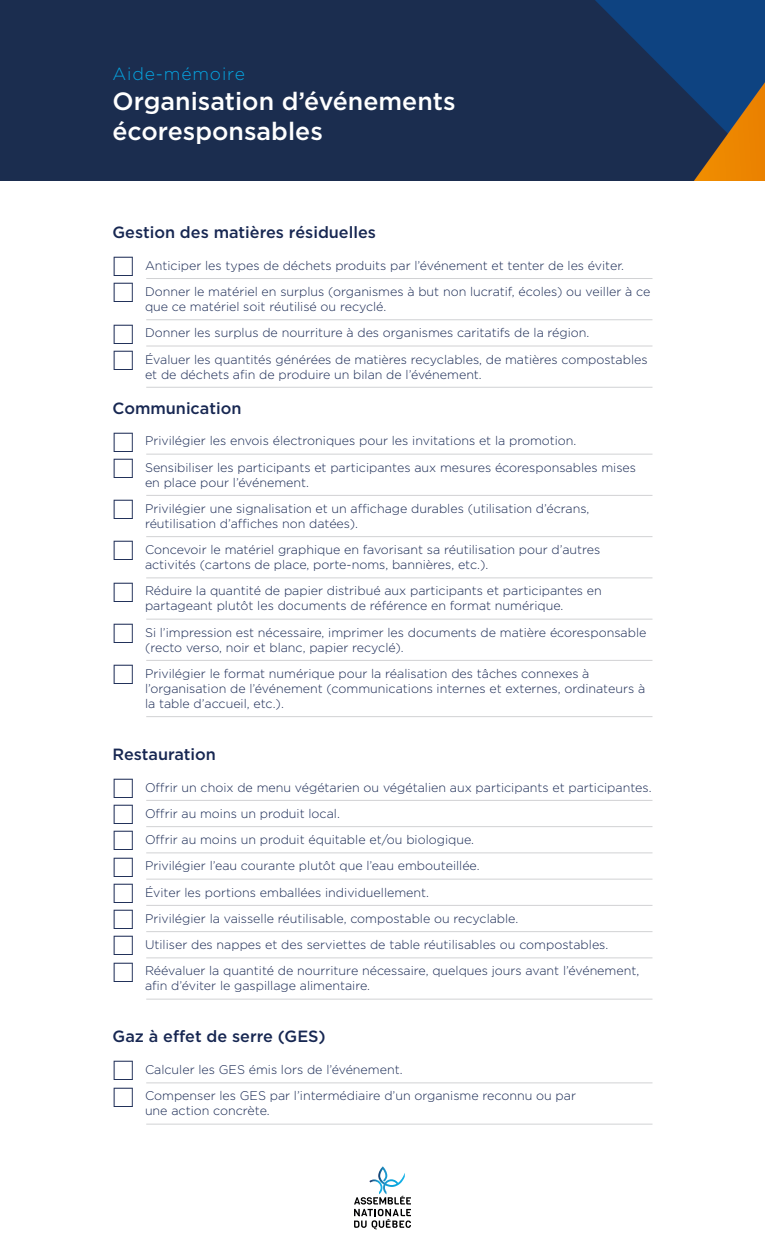
<style>
.page{position:relative;width:765px;height:1260px;background:#fff}
.page>*{position:absolute;margin:0;border:0;box-sizing:border-box;transform-origin:0 0}
.t1{font:500 25px/30px "Gotham";color:#fff}
.t2{font:300 17.5px "Gotham";letter-spacing:.05em;color:#05a4e0}
.t3{font:500 16.25px "Gotham";color:#172752}
.t4{font:300 12.5px/15px "Gotham";color:#172752}
.s1{font-family:"Zuboni Stencil";font-weight:400;font-size:27.5px}
</style>
<div class="page">
<img style="left:0;top:0;width:765px;height:180px">
<hr style="left:146px;top:278px;width:506px;height:1px;background:#d1d2d4">
<hr style="left:146px;top:319px;width:506px;height:1px;background:#d1d2d4">
<hr style="left:146px;top:346px;width:506px;height:1px;background:#d1d2d4">
<hr style="left:146px;top:387px;width:506px;height:1px;background:#d1d2d4">
<hr style="left:146px;top:454px;width:506px;height:1px;background:#d1d2d4">
<hr style="left:146px;top:495px;width:506px;height:1px;background:#d1d2d4">
<hr style="left:146px;top:536px;width:506px;height:1px;background:#d1d2d4">
<hr style="left:146px;top:578px;width:506px;height:1px;background:#d1d2d4">
<hr style="left:146px;top:619px;width:506px;height:1px;background:#d1d2d4">
<hr style="left:146px;top:660px;width:506px;height:1px;background:#d1d2d4">
<hr style="left:146px;top:716px;width:506px;height:1px;background:#d1d2d4">
<hr style="left:146px;top:800px;width:506px;height:1px;background:#d1d2d4">
<hr style="left:146px;top:826px;width:506px;height:1px;background:#d1d2d4">
<hr style="left:146px;top:853px;width:506px;height:1px;background:#d1d2d4">
<hr style="left:146px;top:879px;width:506px;height:1px;background:#d1d2d4">
<hr style="left:146px;top:905px;width:506px;height:1px;background:#d1d2d4">
<hr style="left:146px;top:931px;width:506px;height:1px;background:#d1d2d4">
<hr style="left:146px;top:958px;width:506px;height:1px;background:#d1d2d4">
<hr style="left:146px;top:999px;width:506px;height:1px;background:#d1d2d4">
<hr style="left:146px;top:1083px;width:506px;height:1px;background:#d1d2d4">
<hr style="left:146px;top:1124px;width:506px;height:1px;background:#d1d2d4">
<svg style="left:354px;top:1167px;width:57px;height:63px"></svg>
<h2 class="t2" style="left:112px;top:62px;width:134px">Aide-mémoire</h2>
<h1 class="t1" style="left:112px;top:85px;width:345px">Organisation d’événements écoresponsables</h1>
<h3 class="t3" style="left:112px;top:222px;width:265px">Gestion des matières résiduelles</h3>
<p class="t4" style="left:114px;top:258px;width:512px"><span class="s1">□</span> Anticiper les types de déchets produits par l’événement et tenter de les éviter.</p>
<p class="t4" style="left:145px;top:284px;width:507px;text-indent:-31px"><span class="s1">□</span> Donner le matériel en surplus (organismes à but non lucratif, écoles) ou veiller à ce que ce matériel soit réutilisé ou recyclé.</p>
<p class="t4" style="left:114px;top:325px;width:477px"><span class="s1">□</span> Donner les surplus de nourriture à des organismes caritatifs de la région.</p>
<p class="t4" style="left:145px;top:351px;width:504px;text-indent:-31px"><span class="s1">□</span> Évaluer les quantités générées de matières recyclables, de matières compostables et de déchets afin de produire un bilan de l’événement.</p>
<h3 class="t3" style="left:112px;top:397px;width:130px">Communication</h3>
<p class="t4" style="left:114px;top:433px;width:464px"><span class="s1">□</span> Privilégier les envois électroniques pour les invitations et la promotion.</p>
<p class="t4" style="left:145px;top:459px;width:493px;text-indent:-31px"><span class="s1">□</span> Sensibiliser les participants et participantes aux mesures écoresponsables mises en place pour l’événement.</p>
<p class="t4" style="left:145px;top:501px;width:446px;text-indent:-31px"><span class="s1">□</span> Privilégier une signalisation et un affichage durables (utilisation d’écrans, réutilisation d’affiches non datées).</p>
<p class="t4" style="left:145px;top:542px;width:457px;text-indent:-31px"><span class="s1">□</span> Concevoir le matériel graphique en favorisant sa réutilisation pour d’autres activités (cartons de place, porte-noms, bannières, etc.).</p>
<p class="t4" style="left:114px;top:583px;width:490px;text-align:center"><span class="s1">□</span> Réduire la quantité de papier distribué aux participants et participantes en partageant plutôt les documents de référence en format numérique.</p>
<p class="t4" style="left:145px;top:624px;width:503px;text-indent:-31px"><span class="s1">□</span> Si l’impression est nécessaire, imprimer les documents de matière écoresponsable (recto verso, noir et blanc, papier recyclé).</p>
<p class="t4" style="left:145px;top:666px;width:502px;text-indent:-31px"><span class="s1">□</span> Privilégier le format numérique pour la réalisation des tâches connexes à l’organisation de l’événement (communications internes et externes, ordinateurs à la table d’accueil, etc.).</p>
<h3 class="t3" style="left:112px;top:743px;width:105px">Restauration</h3>
<p class="t4" style="left:114px;top:779px;width:539px"><span class="s1">□</span> Offrir un choix de menu végétarien ou végétalien aux participants et participantes.</p>
<p class="t4" style="left:114px;top:806px;width:228px"><span class="s1">□</span> Offrir au moins un produit local.</p>
<p class="t4" style="left:114px;top:832px;width:362px"><span class="s1">□</span> Offrir au moins un produit équitable et/ou biologique.</p>
<p class="t4" style="left:114px;top:858px;width:367px"><span class="s1">□</span> Privilégier l’eau courante plutôt que l’eau embouteillée.</p>
<p class="t4" style="left:114px;top:884px;width:317px"><span class="s1">□</span> Éviter les portions emballées individuellement.</p>
<p class="t4" style="left:114px;top:911px;width:406px"><span class="s1">□</span> Privilégier la vaisselle réutilisable, compostable ou recyclable.</p>
<p class="t4" style="left:114px;top:937px;width:496px"><span class="s1">□</span> Utiliser des nappes et des serviettes de table réutilisables ou compostables.</p>
<p class="t4" style="left:145px;top:963px;width:496px;text-indent:-31px"><span class="s1">□</span> Réévaluer la quantité de nourriture nécessaire, quelques jours avant l’événement, afin d’éviter le gaspillage alimentaire.</p>
<h3 class="t3" style="left:112px;top:1026px;width:215px">Gaz à effet de serre (GES)</h3>
<p class="t4" style="left:114px;top:1062px;width:290px"><span class="s1">□</span> Calculer les GES émis lors de l’événement.</p>
<p class="t4" style="left:145px;top:1088px;width:433px;text-indent:-31px"><span class="s1">□</span> Compenser les GES par l’intermédiaire d’un organisme reconnu ou par une action concrète.</p>
</div>
